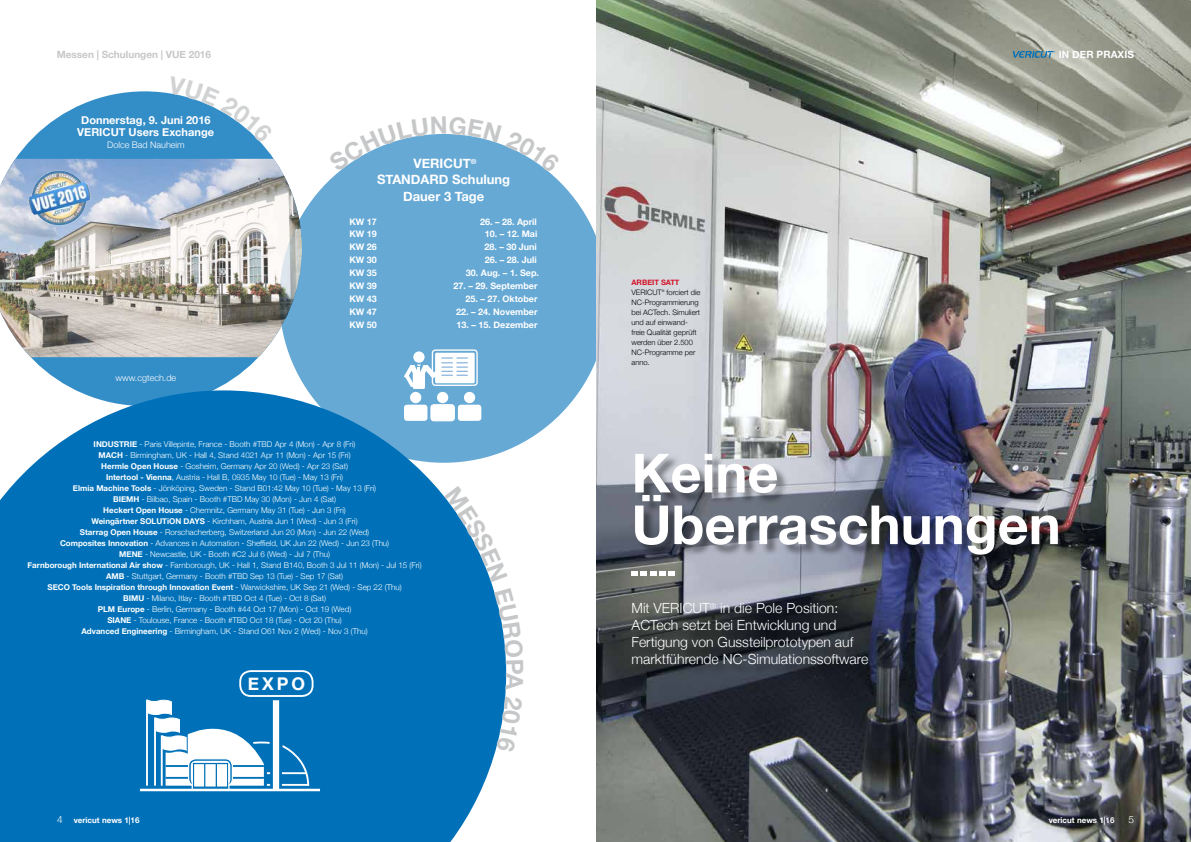
<style>
.page{position:relative;width:1191px;height:842px;background:#fff}
.page>*{position:absolute;margin:0;border:0;box-sizing:border-box;transform-origin:0 0}
.t1{font:700 54px/51.7px "Helvetica Neue";color:#fff}
.t2{font:700 17.5px "Helvetica Neue";color:#fff}
.t3{font:300 14px/17px "Helvetica Neue";color:#fff}
.t4{font:700 13px/16px "Helvetica Neue";color:#fff;text-align:center}
.t5{font:700 11px/12px "Helvetica Neue";color:#fff;text-align:center}
.t6{font:700 10px "Helvetica Neue";color:#c6c7c8}
.t7{font:700 10px "Helvetica Neue";letter-spacing:.01em;color:#fff}
.t8{font:300 10px "Helvetica Neue";color:#fff}
.t9{font:700 9px "Helvetica Neue";color:#fff}
.t10{font:300 9px "Helvetica Neue";color:#fff}
.t11{font:300 8px/11px "Helvetica Neue";color:#fff;text-align:center}
.t12{font:700 8px "Helvetica Neue";color:#fff}
.t13{font:300 7.5px/10px "Helvetica Neue";color:#000}
.s1{font-weight:700}
.s2{font-weight:700;color:#d31327}
.s3{font-weight:300;font-size:10px}
</style>
<div class="page">
<div style="left:279px;top:134px;width:329px;height:329px;background:#66a9d5;border-radius:50%"></div>
<img style="left:597px;top:0;width:594px;height:842px">
<div style="left:633px;top:455px;width:437px;height:221px;background:#000;opacity:.4"></div>
<svg style="left:631px;top:571px;width:44px;height:5px"></svg>
<svg style="left:0;top:390px;width:506px;height:452px;fill:#0071b9"></svg>
<svg style="left:0;top:91px;width:302px;height:315px;fill:#338dc7"></svg>
<img style="left:0;top:159px;width:302px;height:198px">
<hr style="left:146px;top:700px;width:2px;height:86px;background:#fff">
<hr style="left:140px;top:789px;width:180px;height:2px;background:#fff">
<div style="left:273px;top:700px;width:6px;height:90px;background:#fff"></div>
<div style="left:239px;top:670px;width:74px;height:27px;border:2px solid #fff;border-radius:11px"></div>
<svg style="left:281px;top:744px;width:29px;height:43px"></svg>
<hr style="left:282px;top:772px;width:24px;height:2px;background:#fff">
<hr style="left:282px;top:784px;width:27px;height:2px;background:#fff">
<svg style="left:147px;top:699px;width:125px;height:90px"></svg>
<div style="left:432px;top:349px;width:46px;height:37px;border:1px solid #fff;border-radius:3px"></div>
<div style="left:404px;top:405px;width:23px;height:16px;background:#fff;border-radius:3px"></div>
<div style="left:431px;top:405px;width:23px;height:16px;background:#fff;border-radius:3px"></div>
<div style="left:431px;top:404px;width:23px;height:17px;border:1px solid #fff;border-radius:3px"></div>
<div style="left:458px;top:405px;width:23px;height:16px;background:#fff;border-radius:3px"></div>
<div style="left:435px;top:353px;width:39px;height:30px;background:#fff;border-radius:2px"></div>
<div style="left:413px;top:351px;width:11px;height:12px;background:#fff;border-radius:50%"></div>
<div style="left:410px;top:392px;width:11px;height:11px;background:#fff;border-radius:50%"></div>
<div style="left:437px;top:392px;width:11px;height:11px;background:#fff;border-radius:50%"></div>
<div style="left:464px;top:392px;width:11px;height:11px;background:#fff;border-radius:50%"></div>
<svg style="left:413px;top:372px;width:12px;height:17px"></svg>
<svg style="left:404px;top:358px;width:64px;height:30px"></svg>
<img style="left:27px;top:169px;width:65px;height:56px">
<svg style="left:1012px;top:51px;width:43px;height:7px"></svg>
<svg style="left:337px;top:134px;width:213px;height:39px"></svg>
<svg style="left:444px;top:486px;width:63px;height:204px"></svg>
<svg style="left:496px;top:696px;width:10px;height:56px"></svg>
<svg style="left:168px;top:91px;width:105px;height:52px"></svg>
<p class="t6" style="left:57px;top:46px;width:156px">Messen | Schulungen | VUE 2016</p>
<h3 class="t5" style="left:77px;top:115px;width:138px">Donnerstag, 9. Juni 2016<br>VERICUT Users Exchange</h3>
<p class="t10" style="left:107px;top:138px;width:79px">Dolce Bad Nauheim</p>
<p class="t10" style="left:115px;top:371px;width:62px">www.cgtech.de</p>
<h3 class="t4" style="left:413px;top:156px;width:64px">VERICUT<sup>®</sup></h3>
<h3 class="t4" style="left:377px;top:172px;width:134px">STANDARD Schulung<br>Dauer 3 Tage</h3>
<p class="t9" style="left:349px;top:214px;width:29px">KW 17</p>
<p class="t9" style="left:480px;top:214px;width:58px">26. – 28. April</p>
<p class="t9" style="left:349px;top:227px;width:29px">KW 19</p>
<p class="t9" style="left:485px;top:227px;width:54px">10. – 12. Mai</p>
<p class="t9" style="left:349px;top:240px;width:29px">KW 26</p>
<p class="t9" style="left:484px;top:240px;width:54px">28. – 30 Juni</p>
<p class="t9" style="left:349px;top:253px;width:29px">KW 30</p>
<p class="t9" style="left:485px;top:253px;width:54px">26. – 28. Juli</p>
<p class="t9" style="left:349px;top:266px;width:29px">KW 35</p>
<p class="t9" style="left:466px;top:266px;width:75px">30. Aug. – 1. Sep.</p>
<p class="t9" style="left:349px;top:279px;width:29px">KW 39</p>
<p class="t9" style="left:453px;top:279px;width:86px">27. – 29. September</p>
<p class="t9" style="left:349px;top:292px;width:29px">KW 43</p>
<p class="t9" style="left:465px;top:292px;width:74px">25. – 27. Oktober</p>
<p class="t9" style="left:349px;top:305px;width:29px">KW 47</p>
<p class="t9" style="left:456px;top:305px;width:83px">22. – 24. November</p>
<p class="t9" style="left:349px;top:318px;width:29px">KW 50</p>
<p class="t9" style="left:456px;top:318px;width:83px">13. – 15. Dezember</p>
<p class="t11" style="left:28px;top:438px;width:396px"><span class="s1">INDUSTRIE</span> - Paris Villepinte, France - Booth #TBD Apr 4 (Mon) - Apr 8 (Fri)<br><span class="s1">MACH</span> - Birmingham, UK - Hall 4, Stand 4021 Apr 11 (Mon) - Apr 15 (Fri)<br><span class="s1">Hermle Open House</span> - Gosheim, Germany Apr 20 (Wed) - Apr 23 (Sat)<br><span class="s1">Intertool - Vienna</span>, Austria - Hall B, 0935 May 10 (Tue) - May 13 (Fri)<br><span class="s1">Elmia Machine Tools</span> - Jönköping, Sweden - Stand B01:42 May 10 (Tue) - May 13 (Fri)<br><span class="s1">BIEMH</span> - Bilbao, Spain - Booth #TBD May 30 (Mon) - Jun 4 (Sat)<br><span class="s1">Heckert Open House</span> - Chemnitz, Germany May 31 (Tue) - Jun 3 (Fri)<br><span class="s1">Weingärtner SOLUTiON DAYS</span> - Kirchham, Austria Jun 1 (Wed) - Jun 3 (Fri)<br><span class="s1">Starrag Open House</span> - Rorschacherberg, Switzerland Jun 20 (Mon) - Jun 22 (Wed)<br><span class="s1">Composites Innovation</span> - Advances in Automation - Sheffield, UK Jun 22 (Wed) - Jun 23 (Thu)<br><span class="s1">MENE</span> - Newcastle, UK - Booth #C2 Jul 6 (Wed) - Jul 7 (Thu)<br><span class="s1">Farnborough International Air show</span> - Farnborough, UK - Hall 1, Stand B140, Booth 3 Jul 11 (Mon) - Jul 15 (Fri)<br><span class="s1">AMB</span> - Stuttgart, Germany - Booth #TBD Sep 13 (Tue) - Sep 17 (Sat)<br><span class="s1">SECO Tools Inspiration through Innovation Event</span> - Warwickshire, UK Sep 21 (Wed) - Sep 22 (Thu)<br><span class="s1">BIMU</span> - Milano, Itlay - Booth #TBD Oct 4 (Tue) - Oct 8 (Sat)<br><span class="s1">PLM Europe</span> - Berlin, Germany - Booth #44 Oct 17 (Mon) - Oct 19 (Wed)<br><span class="s1">SIANE</span> - Toulouse, France - Booth #TBD Oct 18 (Tue) - Oct 20 (Thu)<br><span class="s1">Advanced Engineering</span> - Birmingham, UK - Stand O61 Nov 2 (Wed) - Nov 3 (Thu)</p>
<h2 class="t2" style="left:248px;top:670px;width:59px">EXPO</h2>
<p class="t13" style="left:631px;top:277px;width:70px"><span class="s2">ARBEIT SATT<br></span>VERICUT<sup>®</sup> forciert die<br>NC-Programmierung bei ACTech. Simuliert und auf einwand&shy;freie Qualität geprüft werden über 2.500<br>NC-Programme per anno.</p>
<p class="t7" style="left:1058px;top:46px;width:77px">IN DER PRAXIS</p>
<h1 class="t1" style="left:631px;top:449px;width:431px">Keine<br>Überraschungen</h1>
<h3 class="t3" style="left:631px;top:598px;width:238px">Mit VERICUT<sup>®</sup> in die Pole Position:<br>ACTech setzt bei Entwicklung und Fertigung von Gussteilprototypen auf marktführende NC-Simulationssoftware</h3>
<p class="t12" style="left:57px;top:814px;width:84px"><span class="s3">4</span> vericut news 1|16</p>
<p class="t12" style="left:1048px;top:814px;width:67px">vericut news 1|16</p>
<p class="t8" style="left:1128px;top:812px;width:7px">5</p>
</div>
